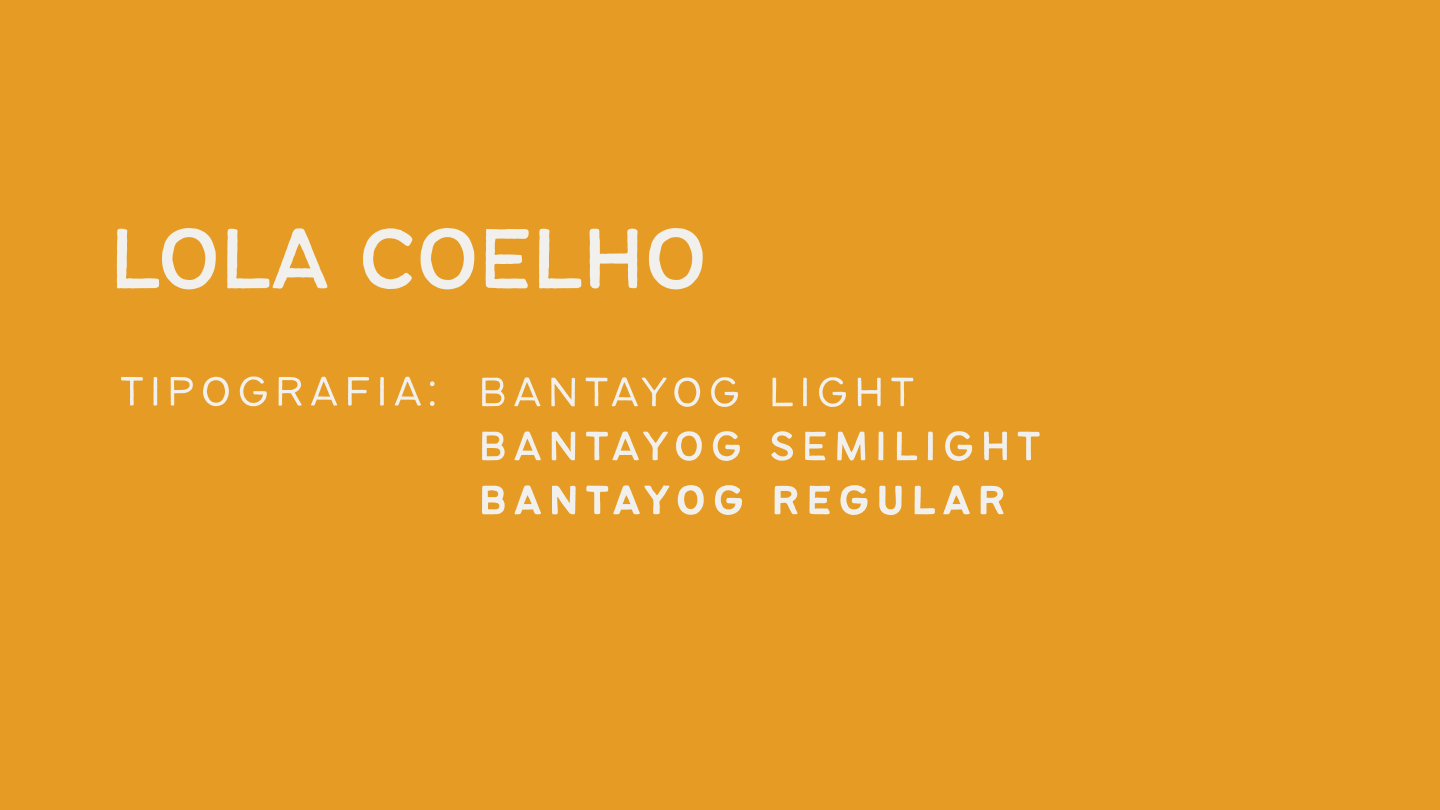
<style>
.page{position:relative;width:1440px;height:810px;background:#e69c24}
.page>*{position:absolute;margin:0;border:0;box-sizing:border-box;transform-origin:0 0}
.t1{font:300 112.5px "Bantayog";letter-spacing:-.025em;color:#f2f0ec}
.t2{font:300 54px "Bantayog";letter-spacing:.1em;color:#f2f0ec}
.t3{font:300 54px "Bantayog";letter-spacing:.1em;color:#f2f0ec}
.t4{font:54px "Bantayog";letter-spacing:.1em;color:#f2f0ec}
</style>
<div class="page">
<h1 class="t1" style="left:109px;top:195px;width:602px">lola coelho</h1>
<p class="t2" style="left:120px;top:362px;width:796px">tipografia: bantayog light</p>
<p class="t3" style="left:478px;top:416px;width:564px">bantayog semilight</p>
<p class="t4" style="left:478px;top:469px;width:530px">bantayog regular</p>
</div>
